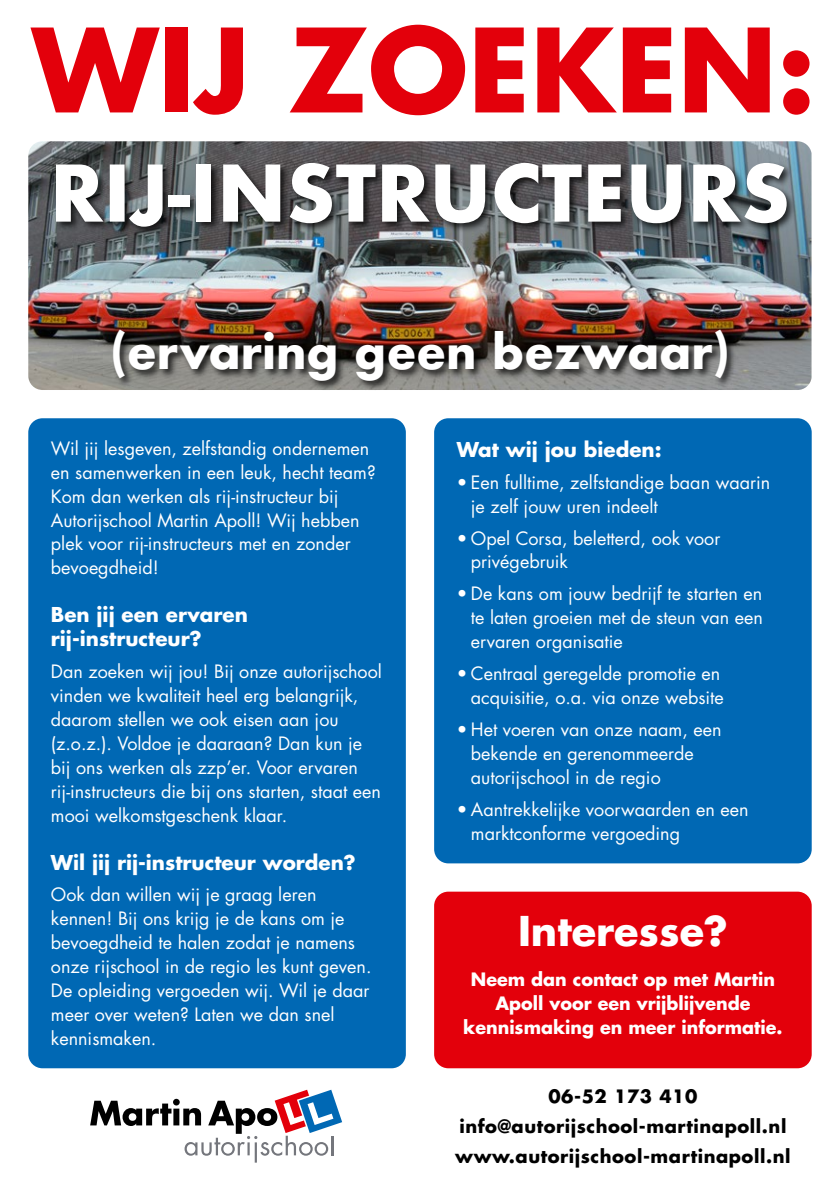
<style>
.page{position:relative;width:840px;height:1191px;background:#fff}
.page>*{position:absolute;margin:0;border:0;box-sizing:border-box;transform-origin:0 0}
.t1{font:700 112.6px "Futura LT";color:#e3000b}
.t2{font:700 75.8px "Futura";color:#fff}
.t3{font:700 45.8px "Futura";color:#fff}
.t4{font:700 40px "Futura LT";color:#fff}
.t5{font:700 20px/24px "Futura LT";color:#fff}
.t6{font:18px/24px "Futura LT";color:#fff}
.t7{font:700 18px/24px "Futura LT";color:#fff;text-align:center}
.t8{font:700 18px/30px "Futura LT";letter-spacing:.03em;color:#000;text-align:center}
</style>
<div class="page">
<img style="left:28px;top:141px;width:783px;height:249px">
<div style="left:54px;top:161px;width:742px;height:230px;background:#000;opacity:.75"></div>
<div style="left:28px;top:418px;width:377px;height:650px;background:#0068b4;border-radius:14px"></div>
<div style="left:434px;top:418px;width:377px;height:445px;background:#0068b4;border-radius:14px"></div>
<div style="left:434px;top:891px;width:377px;height:177px;background:#e3000b;border-radius:14px"></div>
<hr style="left:254px;top:1142px;width:3px;height:20px;background:#74767c">
<svg style="left:90px;top:1089px;width:252px;height:66px"></svg>
<h1 class="t1" style="left:32px;top:-5px;width:784px">WIJ ZOEKEN:</h1>
<h2 class="t2" style="left:50px;top:138px;width:741px">RIJ-INSTRUCTEURS</h2>
<h3 class="t3" style="left:110px;top:319px;width:621px">(ervaring geen bezwaar)</h3>
<p class="t6" style="left:51px;top:436px;width:326px">Wil jij lesgeven, zelfstandig ondernemen en samenwerken in een leuk, hecht team?<br>Kom dan werken als rij-instructeur bij Autorijschool Martin Apoll! Wij hebben plek voor rij-instructeurs met en zonder bevoegdheid!</p>
<p class="t5" style="left:51px;top:602px;width:198px">Ben jij een ervaren rij-instructeur?</p>
<p class="t6" style="left:51px;top:659px;width:332px">Dan zoeken wij jou! Bij onze autorijschool vinden we kwaliteit heel erg belangrijk, daarom stellen we ook eisen aan jou (z.o.z.). Voldoe je daaraan? Dan kun je bij ons werken als zzp’er. Voor ervaren rij-instructeurs die bij ons starten, staat een mooi welkomstgeschenk klaar.</p>
<p class="t5" style="left:51px;top:849px;width:306px">Wil jij rij-instructeur worden?</p>
<p class="t6" style="left:51px;top:883px;width:322px">Ook dan willen wij je graag leren kennen! Bij ons krijg je de kans om je bevoegdheid te halen zodat je namens onze rijschool in de regio les kunt geven.<br>De opleiding vergoeden wij. Wil je daar meer over weten? Laten we dan snel kennismaken.</p>
<p class="t5" style="left:456px;top:437px;width:206px">Wat wij jou bieden:</p>
<p class="t6" style="left:470px;top:470px;width:301px;text-indent:-14px">• Een fulltime, zelfstandige baan waarin je zelf jouw uren indeelt</p>
<p class="t6" style="left:470px;top:526px;width:251px;text-indent:-14px">• Opel Corsa, beletterd, ook voor privégebruik</p>
<p class="t6" style="left:470px;top:582px;width:293px;text-align:justify;text-indent:-14px">• De kans om jouw bedrijf te starten en te laten groeien met de steun van een ervaren organisatie</p>
<p class="t6" style="left:456px;top:661px;width:268px;text-align:right">• Centraal geregelde promotie en acquisitie, o.a. via onze website</p>
<p class="t6" style="left:470px;top:717px;width:252px;text-indent:-14px">• Het voeren van onze naam, een bekende en gerenommeerde autorijschool in de regio</p>
<p class="t6" style="left:470px;top:797px;width:279px;text-indent:-14px">• Aantrekkelijke voorwaarden en een marktconforme vergoeding</p>
<h3 class="t4" style="left:517px;top:904px;width:211px">Interesse?</h3>
<p class="t7" style="left:463px;top:967px;width:321px">Neem dan contact op met Martin<br>Apoll voor een vrijblijvende kennismaking en meer informatie.</p>
<p class="t8" style="left:455px;top:1080px;width:336px">06-52 173 410 info@autorijschool-martinapoll.nl www.autorijschool-martinapoll.nl</p>
</div>
